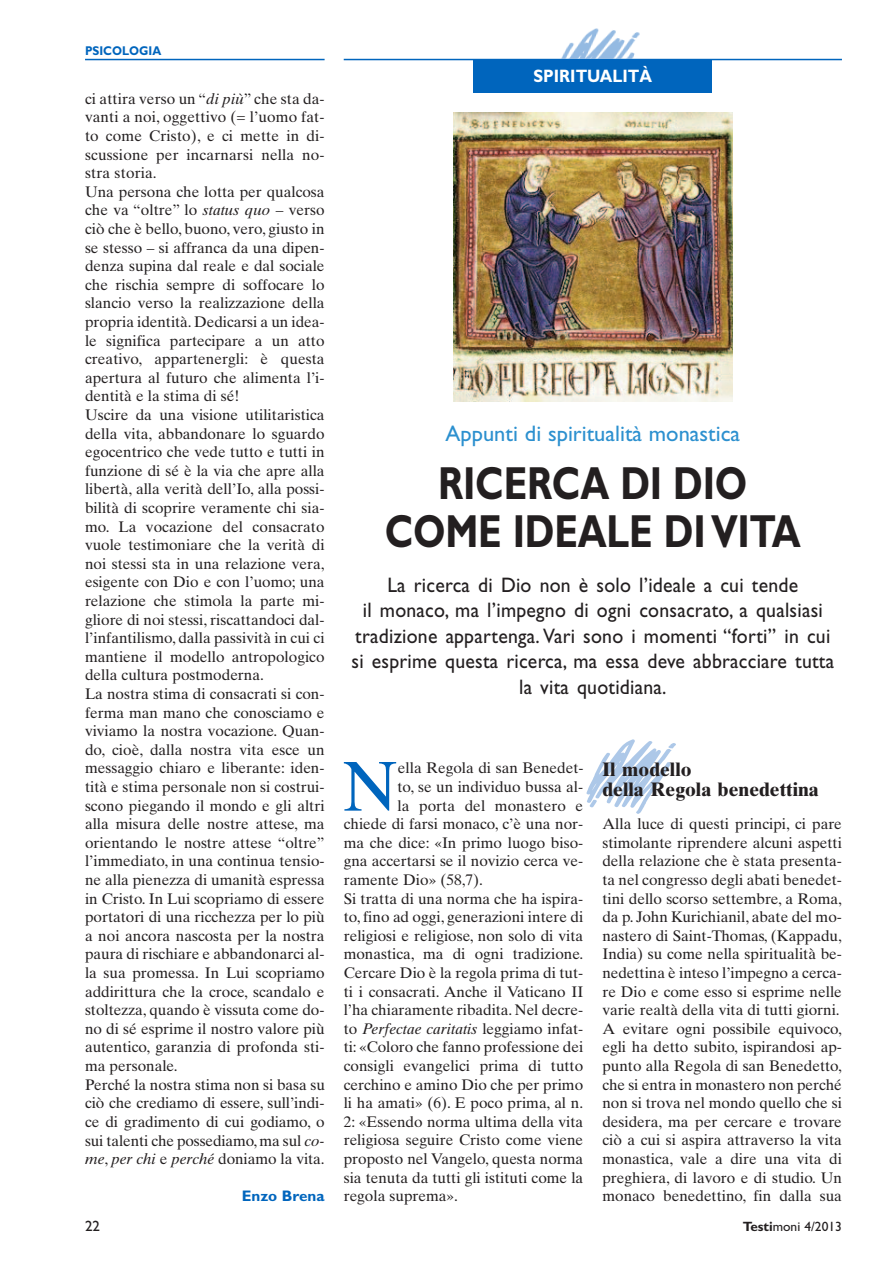
<style>
.page{position:relative;width:893px;height:1263px;background:#fff}
.page>*{position:absolute;margin:0;border:0;box-sizing:border-box;transform-origin:0 0}
.t1{font:70.5px "Times Ten";color:#0065bd}
.t2{font:700 46.5px/48px "Gill Sans";letter-spacing:-.005em;color:#231f20;text-align:center;scale:.8 1}
.t3{font:22.5px "Gill Sans";color:#2c90cf}
.t4{font:21px/25.5px "Gill Sans";letter-spacing:.01em;color:#231f20;text-align:center;scale:.94 1}
.t5{font:700 19.5px/19.5px "Times Ten";color:#231f20}
.t6{font:700 18px "Gill Sans";color:#fff;scale:.9 1}
.t7{font:15.3px/18.6px "Times Ten";color:#231f20}
.t8{font:italic 15.3px "Times Ten";color:#231f20}
.t9{font:700 15.3px "Gill Sans";color:#0065bd}
.t10{font:15px "Gill Sans";color:#231f20}
.t11{font:13.5px "Gill Sans";color:#231f20}
.t12{font:700 12.75px "Gill Sans";color:#0065bd;scale:.9 1}
.s1{font-style:italic}
.s2{font-style:normal}
.s3{font-weight:700}
</style>
<div class="page">
<hr style="left:85px;top:59px;width:240px;height:1px;background:#0065bd">
<hr style="left:344px;top:59px;width:498px;height:1px;background:#0065bd">
<img style="left:529px;top:28px;width:144px;height:31px">
<div style="left:473px;top:59px;width:239px;height:33px;background:#0065bd"></div>
<img style="left:453px;top:113px;width:279px;height:289px">
<p class="t12" style="left:85px;top:46px;width:86px">PSICOLOGIA</p>
<p class="t7" style="left:85px;top:91px;width:241px">ci attira verso un “<span class="s1">di più</span>” che sta da&shy;vanti a noi, oggettivo (= l’uomo fat&shy;to come Cristo), e ci mette in di&shy;scussione per incarnarsi nella no&shy;stra storia.<br>Una persona che lotta per qualcosa che va “oltre” lo <span class="s1">status quo</span> – verso ciò che è bello, buono, vero, giusto in se stesso – si affranca da una dipen&shy;denza supina dal reale e dal sociale che rischia sempre di soffocare lo slancio verso la realizzazione della propria identità. Dedicarsi a un idea&shy;le significa partecipare a un atto creativo, appartenergli: è questa apertura al futuro che alimenta l’i&shy;dentità e la stima di sé!<br>Uscire da una visione utilitaristica della vita, abbandonare lo sguardo egocentrico che vede tutto e tutti in funzione di sé è la via che apre alla libertà, alla verità dell’Io, alla possi&shy;bilità di scoprire veramente chi sia&shy;mo. La vocazione del consacrato vuole testimoniare che la verità di noi stessi sta in una relazione vera, esigente con Dio e con l’uomo; una relazione che stimola la parte mi&shy;gliore di noi stessi, riscattandoci dal&shy;l’infantilismo, dalla passività in cui ci mantiene il modello antropologico della cultura postmoderna.<br>La nostra stima di consacrati si con&shy;ferma man mano che conosciamo e viviamo la nostra vocazione. Quan&shy;do, cioè, dalla nostra vita esce un messaggio chiaro e liberante: iden&shy;tità e stima personale non si costrui&shy;scono piegando il mondo e gli altri alla misura delle nostre attese, ma orientando le nostre attese “oltre” l’immediato, in una continua tensio&shy;ne alla pienezza di umanità espressa in Cristo. In Lui scopriamo di essere portatori di una ricchezza per lo più a noi ancora nascosta per la nostra paura di rischiare e abbandonarci al&shy;la sua promessa. In Lui scopriamo addirittura che la croce, scandalo e stoltezza, quando è vissuta come do&shy;no di sé esprime il nostro valore più autentico, garanzia di profonda sti&shy;ma personale.<br>Perché la nostra stima non si basa su ciò che crediamo di essere, sull’indi&shy;ce di gradimento di cui godiamo, o sui talenti che possediamo, ma sul <span class="s1">co&shy;me</span>, <span class="s1">per chi</span> e <span class="s1">perché</span> doniamo la vita.</p>
<p class="t9" style="left:242px;top:1191px;width:84px">Enzo Brena</p>
<p class="t6" style="left:533px;top:70px;width:133px">SPIRITUALITÀ</p>
<h3 class="t3" style="left:446px;top:425px;width:296px">Appunti di spiritualità monastica</h3>
<h2 class="t2" style="left:385px;top:465px;width:521px">RICERCA DI DIO<br>COME IDEALE DI VITA</h2>
<p class="t4" style="left:351px;top:574px;width:515px">La ricerca di Dio non è solo l’ideale a cui tende<br>il monaco, ma l’impegno di ogni consacrato, a qualsiasi tradizione appartenga. Vari sono i momenti “forti” in cui si esprime questa ricerca, ma essa deve abbracciare tutta la vita quotidiana.</p>
<h1 class="t1" style="left:343px;top:760px;width:56px">N</h1>
<p class="t7" style="left:398px;top:760px;width:187px">ella Regola di san Benedet-</p>
<p class="t7" style="left:398px;top:779px;width:187px">to, se un individuo bussa al-</p>
<p class="t7" style="left:398px;top:798px;width:187px">la porta del monastero e</p>
<p class="t7" style="left:344px;top:816px;width:241px">chiede di farsi monaco, c’è una nor-</p>
<p class="t7" style="left:344px;top:835px;width:241px">ma che dice: «In primo luogo biso-</p>
<p class="t7" style="left:344px;top:853px;width:241px">gna accertarsi se il novizio cerca ve-</p>
<p class="t7" style="left:344px;top:872px;width:141px">ramente Dio» (58,7).</p>
<p class="t7" style="left:344px;top:891px;width:241px">Si tratta di una norma che ha ispira-</p>
<p class="t7" style="left:344px;top:909px;width:241px">to, fino ad oggi, generazioni intere di</p>
<p class="t7" style="left:344px;top:928px;width:241px">religiosi e religiose, non solo di vita</p>
<p class="t7" style="left:344px;top:946px;width:241px">monastica, ma di ogni tradizione.</p>
<p class="t7" style="left:344px;top:965px;width:241px">Cercare Dio è la regola prima di tut-</p>
<p class="t7" style="left:344px;top:984px;width:241px">ti i consacrati. Anche il Vaticano II</p>
<p class="t7" style="left:344px;top:1002px;width:241px">l’ha chiaramente ribadita. Nel decre-</p>
<p class="t8" style="left:344px;top:1023px;width:241px"><span class="s2">to</span> Perfectae caritatis <span class="s2">leggiamo infat-</span></p>
<p class="t7" style="left:344px;top:1039px;width:241px">ti: «Coloro che fanno professione dei</p>
<p class="t7" style="left:344px;top:1058px;width:241px">consigli evangelici prima di tutto</p>
<p class="t7" style="left:344px;top:1077px;width:241px">cerchino e amino Dio che per primo</p>
<p class="t7" style="left:344px;top:1095px;width:241px">li ha amati» (6). E poco prima, al n.</p>
<p class="t7" style="left:344px;top:1114px;width:241px">2: «Essendo norma ultima della vita</p>
<p class="t7" style="left:344px;top:1132px;width:241px">religiosa seguire Cristo come viene</p>
<p class="t7" style="left:344px;top:1151px;width:241px">proposto nel Vangelo, questa norma</p>
<p class="t7" style="left:344px;top:1170px;width:241px">sia tenuta da tutti gli istituti come la</p>
<p class="t7" style="left:344px;top:1188px;width:116px">regola suprema».</p>
<p class="t5" style="left:602px;top:762px;width:218px">Il modello<br>della Regola benedettina</p>
<p class="t7" style="left:602px;top:816px;width:241px">Alla luce di questi principi, ci pare stimolante riprendere alcuni aspetti della relazione che è stata presenta&shy;ta nel congresso degli abati benedet&shy;tini dello scorso settembre, a Roma, da p. John Kurichianil, abate del mo&shy;nastero di Saint-Thomas, (Kappadu, India) su come nella spiritualità be&shy;nedettina è inteso l’impegno a cerca&shy;re Dio e come esso si esprime nelle varie realtà della vita di tutti giorni.<br>A evitare ogni possibile equivoco, egli ha detto subito, ispirandosi ap&shy;punto alla Regola di san Benedetto, che si entra in monastero non perché non si trova nel mondo quello che si desidera, ma per cercare e trovare ciò a cui si aspira attraverso la vita monastica, vale a dire una vita di preghiera, di lavoro e di studio. Un monaco benedettino, fin dalla sua</p>
<p class="t10" style="left:85px;top:1221px;width:16px">22</p>
<p class="t11" style="left:743px;top:1222px;width:101px"><span class="s3">Testi</span>moni 4/2013</p>
</div>
